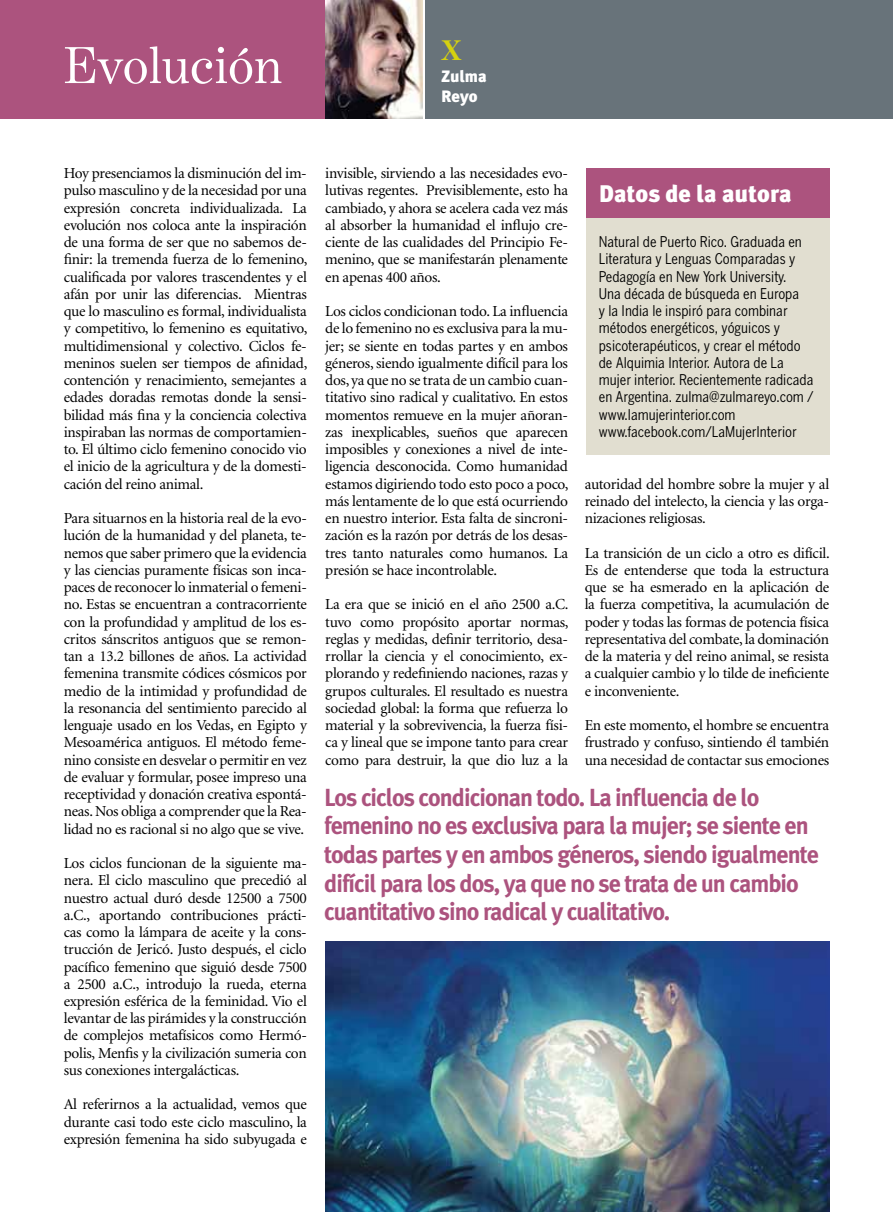
<style>
.page{position:relative;width:893px;height:1212px;background:#fff}
.page>*{position:absolute;margin:0;border:0;box-sizing:border-box;transform-origin:0 0}
.t1{font:52.5px "Benton Modern One";color:#fff}
.t2{font:700 28.65px "Benton Modern One";color:#d5d10f}
.t3{font:700 24.75px/28.5px "Meta Plus";letter-spacing:-.04em;color:#ac537e}
.t4{font:900 24px "Meta Plus";color:#fff}
.t5{font:900 16.5px/19.8px "Meta Plus";color:#fff}
.t6{font:15.3px/17.2px "Minion";letter-spacing:-.02em;color:#000;text-align:justify}
.t7{font:condensed 14.7px/17.2px "Benton Gothic";color:#000}
</style>
<div class="page">
<div style="left:0;top:0;width:422px;height:119px;background:#ac537e"></div>
<div style="left:425px;top:0;width:468px;height:119px;background:#68737a"></div>
<div style="left:586px;top:168px;width:243px;height:52px;background:#ac537e"></div>
<div style="left:586px;top:218px;width:243px;height:237px;background:#e1ded0"></div>
<img style="left:325px;top:942px;width:504px;height:270px">
<img style="left:325px;top:0;width:97px;height:119px">
<h1 class="t1" style="left:64px;top:36px;width:220px">Evolución</h1>
<h2 class="t2" style="left:441px;top:34px;width:22px">X</h2>
<p class="t5" style="left:441px;top:66px;width:47px">Zulma<br>Reyo</p>
<p class="t6" style="left:64px;top:165px;width:245px">Hoy presenciamos la disminución del im&shy;pulso masculino y de la necesidad por una expresión concreta individualizada. La evolución nos coloca ante la inspiración de una forma de ser que no sabemos de&shy;finir: la tremenda fuerza de lo femenino, cualificada por valores trascendentes y el afán por unir las diferencias. Mientras que lo masculino es formal, individualista y competitivo, lo femenino es equitativo, multidimensional y colectivo. Ciclos fe&shy;meninos suelen ser tiempos de afinidad, contención y renacimiento, semejantes a edades doradas remotas donde la sensi&shy;bilidad más fina y la conciencia colectiva inspiraban las normas de comportamien&shy;to. El último ciclo femenino conocido vio el inicio de la agricultura y de la domesti&shy;cación del reino animal.</p>
<p class="t6" style="left:64px;top:510px;width:245px">Para situarnos en la historia real de la evo&shy;lución de la humanidad y del planeta, te&shy;nemos que saber primero que la evidencia y las ciencias puramente físicas son inca&shy;paces de reconocer lo inmaterial o femeni&shy;no. Estas se encuentran a contracorriente con la profundidad y amplitud de los es&shy;critos sánscritos antiguos que se remon&shy;tan a 13.2 billones de años. La actividad femenina transmite códices cósmicos por medio de la intimidad y profundidad de la resonancia del sentimiento parecido al lenguaje usado en los Vedas, en Egipto y Mesoamérica antiguos. El método feme&shy;nino consiste en desvelar o permitir en vez de evaluar y formular, posee impreso una receptividad y donación creativa espontá&shy;neas. Nos obliga a comprender que la Rea&shy;lidad no es racional si no algo que se vive.</p>
<p class="t6" style="left:64px;top:855px;width:245px">Los ciclos funcionan de la siguiente ma&shy;nera. El ciclo masculino que precedió al nuestro actual duró desde 12500 a 7500 a.C., aportando contribuciones prácti&shy;cas como la lámpara de aceite y la cons&shy;trucción de Jericó. Justo después, el ciclo pacífico femenino que siguió desde 7500 a 2500 a.C., introdujo la rueda, eterna expresión esférica de la feminidad. Vio el levantar de las pirámides y la construcción de complejos metafísicos como Hermó&shy;polis, Menfis y la civilización sumeria con sus conexiones intergalácticas.</p>
<p class="t6" style="left:64px;top:1096px;width:245px">Al referirnos a la actualidad, vemos que durante casi todo este ciclo masculino, la expresión femenina ha sido subyugada e</p>
<p class="t6" style="left:325px;top:165px;width:244px">invisible, sirviendo a las necesidades evo&shy;lutivas regentes. Previsiblemente, esto ha cambiado, y ahora se acelera cada vez más al absorber la humanidad el influjo cre&shy;ciente de las cualidades del Principio Fe&shy;menino, que se manifestarán plenamente en apenas 400 años.</p>
<p class="t6" style="left:325px;top:303px;width:245px">Los ciclos condicionan todo. La influencia de lo femenino no es exclusiva para la mu&shy;jer; se siente en todas partes y en ambos géneros, siendo igualmente difícil para los dos, ya que no se trata de un cambio cuan&shy;titativo sino radical y cualitativo. En estos momentos remueve en la mujer añoran&shy;zas inexplicables, sueños que aparecen imposibles y conexiones a nivel de inte&shy;ligencia desconocida. Como humanidad estamos digiriendo todo esto poco a poco, más lentamente de lo que está ocurriendo en nuestro interior. Esta falta de sincroni&shy;zación es la razón por detrás de los desas&shy;tres tanto naturales como humanos. La presión se hace incontrolable.</p>
<p class="t6" style="left:325px;top:596px;width:245px">La era que se inició en el año 2500 a.C. tuvo como propósito aportar normas, reglas y medidas, definir territorio, desa&shy;rrollar la ciencia y el conocimiento, ex&shy;plorando y redefiniendo naciones, razas y grupos culturales. El resultado es nuestra sociedad global: la forma que refuerza lo material y la sobrevivencia, la fuerza físi&shy;ca y lineal que se impone tanto para crear como para destruir, la que dio luz a la</p>
<h3 class="t4" style="left:599px;top:179px;width:194px">Datos de la autora</h3>
<p class="t7" style="left:599px;top:233px;width:216px">Natural de Puerto Rico. Graduada en Literatura y Lenguas Comparadas y Pedagogía en New York University.<br>Una década de búsqueda en Europa<br>y la India le inspiró para combinar métodos energéticos, yóguicos y psicoterapéuticos, y crear el método de Alquimia Interior. Autora de La mujer interior. Recientemente radicada en Argentina. zulma@zulmareyo.com / www.lamujerinterior.com www.facebook.com/LaMujerInterior</p>
<p class="t6" style="left:585px;top:476px;width:246px">autoridad del hombre sobre la mujer y al reinado del intelecto, la ciencia y las orga&shy;nizaciones religiosas.</p>
<p class="t6" style="left:585px;top:545px;width:246px">La transición de un ciclo a otro es difícil.<br>Es de entenderse que toda la estructura que se ha esmerado en la aplicación de la fuerza competitiva, la acumulación de poder y todas las formas de potencia física representativa del combate, la dominación de la materia y del reino animal, se resista a cualquier cambio y lo tilde de ineficiente e inconveniente.</p>
<p class="t6" style="left:585px;top:717px;width:246px">En este momento, el hombre se encuentra frustrado y confuso, sintiendo él también una necesidad de contactar sus emociones</p>
<p class="t3" style="left:324px;top:783px;width:496px">Los ciclos condicionan todo. La influencia de lo femenino no es exclusiva para la mujer; se siente en todas partes y en ambos géneros, siendo igualmente difícil para los dos, ya que no se trata de un cambio cuantitativo sino radical y cualitativo.</p>
</div>
